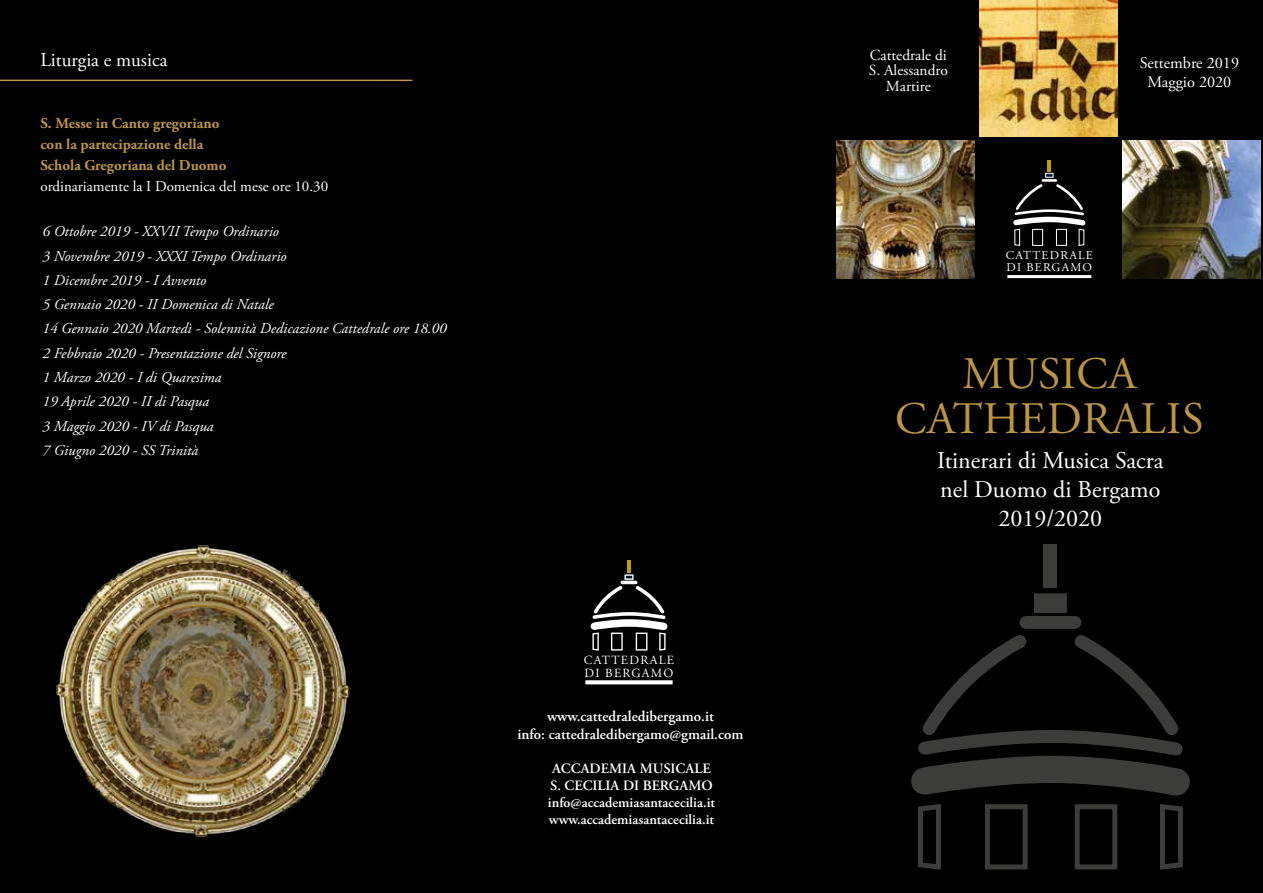
<style>
.page{position:relative;width:1263px;height:893px;background:#000}
.page>*{position:absolute;margin:0;border:0;box-sizing:border-box;transform-origin:0 0}
.t1{font:45px/45px "Adobe Garamond Pro";letter-spacing:.01em;color:#bc9644;text-align:center}
.t2{font:24px/28.8px "Adobe Garamond Pro";color:#fff;text-align:center}
.t3{font:19.5px "Adobe Garamond Pro";color:#fff}
.t4{font:16.2px/19.5px "Adobe Garamond Pro";color:#fff;text-align:center}
.t5{font:15.3px/15.3px "Adobe Garamond Pro";color:#fff;text-align:center}
.t6{font:italic 15px/24.3px "Adobe Garamond Pro";color:#fff}
.t7{font:700 15px/21px "Adobe Garamond Pro";color:#bc9644}
.t8{font:600 15px/18px "Adobe Garamond Pro";color:#fff;text-align:center}
.t9{font:15px "Adobe Garamond Pro";color:#fff}
.t10{font:600 14.25px/17.1px "Adobe Garamond Pro";color:#fff;text-align:center}
.t11{font:12.45px/12.5px "Adobe Garamond Pro";letter-spacing:.1em;color:#fff}
.t12{font:12px/12px "Adobe Garamond Pro";letter-spacing:.1em;color:#fff}
</style>
<div class="page">
<img style="left:1123px;top:140px;width:138px;height:138px">
<img style="left:837px;top:140px;width:138px;height:138px">
<img style="left:980px;top:0;width:138px;height:137px">
<hr style="left:1007px;top:275px;width:84px;height:3px;background:#fff">
<hr style="left:1047px;top:160px;width:4px;height:11px;background:#b8a300">
<svg style="left:1013px;top:173px;width:73px;height:73px"></svg>
<div style="left:1045px;top:173px;width:8px;height:5px;border:1px solid #fff"></div>
<hr style="left:0;top:80px;width:412px;height:1px;background:#bc9644">
<img style="left:56px;top:545px;width:295px;height:292px">
<svg style="left:585px;top:680px;width:88px;height:4px"></svg>
<hr style="left:627px;top:561px;width:4px;height:12px;background:#b8a300">
<svg style="left:590px;top:575px;width:78px;height:76px"></svg>
<div style="left:624px;top:574px;width:9px;height:6px;border:1px solid #fff"></div>
<div style="left:1026px;top:616px;width:49px;height:13px;background:#3c3c3b"></div>
<div style="left:1043px;top:544px;width:14px;height:44px;background:#3c3c3b"></div>
<svg style="left:911px;top:624px;width:279px;height:246px"></svg>
<div style="left:1036px;top:596px;width:28px;height:15px;background:#3c3c3b"></div>
<div style="left:1034px;top:593px;width:33px;height:20px;border:5px solid #3c3c3b"></div>
<h3 class="t3" style="left:40px;top:48px;width:129px">Liturgia e musica</h3>
<p class="t7" style="left:40px;top:113px;width:188px">S. Messe in Canto gregoriano con la partecipazione della<br>Schola Gregoriana del Duomo</p>
<p class="t9" style="left:40px;top:177px;width:289px">ordinariamente la I Domenica del mese ore 10.30</p>
<p class="t6" style="left:43px;top:220px;width:406px">6 Ottobre 2019 - XXVII Tempo Ordinario<br>3 Novembre 2019 - XXXI Tempo Ordinario<br>1 Dicembre 2019 - I Avvento<br>5 Gennaio 2020 - II Domenica di Natale<br>14 Gennaio 2020 Martedì - Solennità Dedicazione Cattedrale ore 18.00<br>2 Febbraio 2020 - Presentazione del Signore<br>1 Marzo 2020 - I di Quaresima<br>19 Aprile 2020 - II di Pasqua<br>3 Maggio 2020 - IV di Pasqua<br>7 Giugno 2020 - SS Trinità</p>
<p class="t11" style="left:584px;top:655px;width:92px">CATTEDRALE<br>DI BERGAMO</p>
<p class="t8" style="left:517px;top:707px;width:228px">www.cattedraledibergamo.it<br>info: cattedraledibergamo@gmail.com</p>
<p class="t10" style="left:548px;top:760px;width:169px">ACCADEMIA MUSICALE<br>S. CECILIA DI BERGAMO info@accademiasantacecilia.it www.accademiasantacecilia.it</p>
<p class="t5" style="left:869px;top:48px;width:81px">Cattedrale di<br>S. Alessandro<br>Martire</p>
<p class="t4" style="left:1140px;top:53px;width:101px">Settembre 2019<br>Maggio 2020</p>
<p class="t12" style="left:1006px;top:250px;width:89px">CATTEDRALE<br>DI BERGAMO</p>
<h1 class="t1" style="left:895px;top:353px;width:310px">MUSICA<br>CATHEDRALIS</h1>
<h2 class="t2" style="left:937px;top:447px;width:228px">Itinerari di Musica Sacra nel Duomo di Bergamo<br>2019/2020</h2>
</div>
